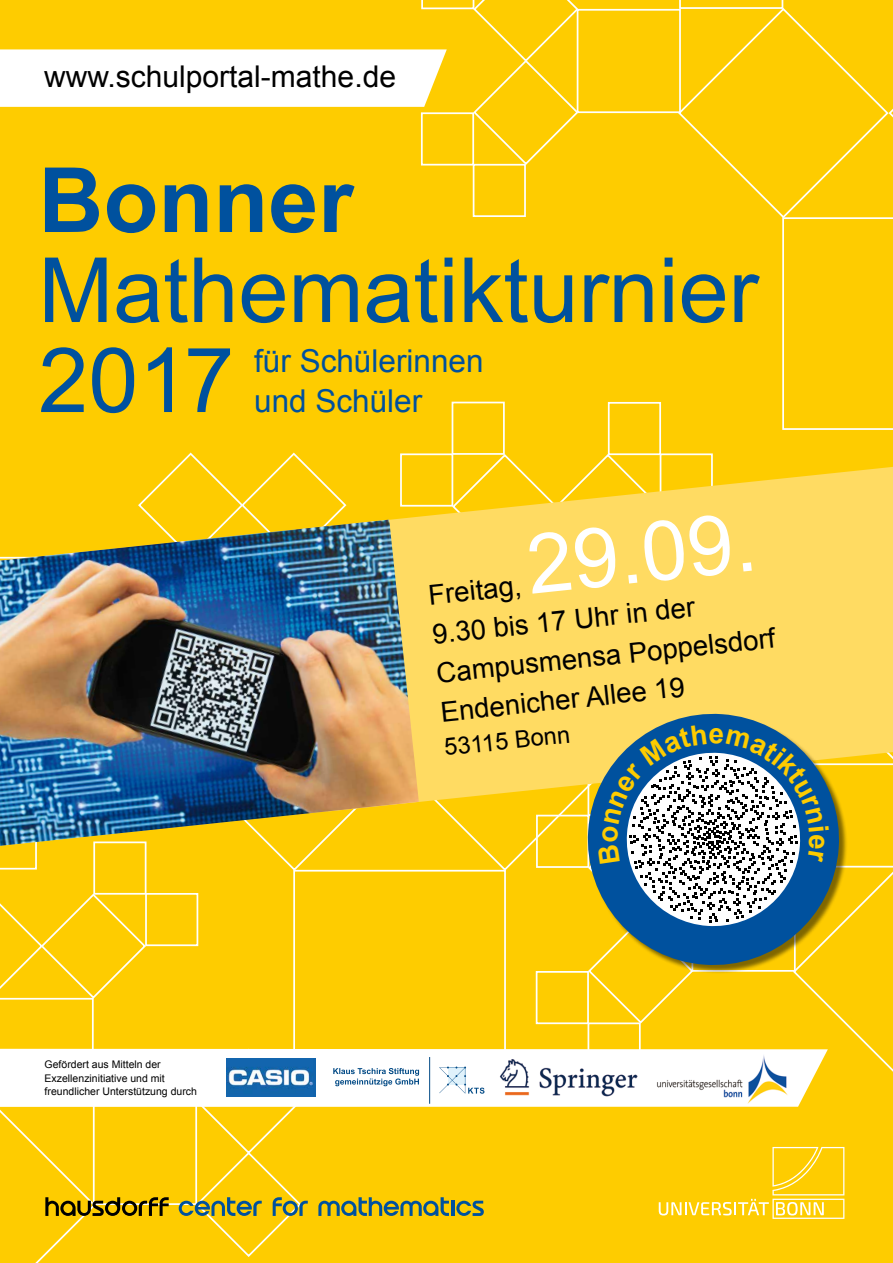
<style>
.page{position:relative;width:893px;height:1263px;background:#fecc00}
.page>*{position:absolute;margin:0;border:0;box-sizing:border-box;transform-origin:0 0}
.t1{font:90px/90px "Arial";color:#00519e}
.t2{font:700 90px "Arial";color:#00519e}
.t3{font:82.8px "Arial";color:#fff}
.t4{font:31.5px/39.8px "Arial";color:#00519e}
.t5{font:30px "Arial";color:#000}
.t6{font:27.6px/39.3px "Arial";color:#000}
.t7{font:23.7px "Arial";color:#000}
.t8{font:10.5px/13.5px "Arial";color:#000}
</style>
<div class="page">
<svg style="left:0;top:0;width:580px;height:166px"></svg>
<svg style="left:0;top:892px;width:169px;height:371px;background:#faca07"></svg>
<svg style="left:179px;top:1047px;width:129px;height:211px;background:#f2c914"></svg>
<svg style="left:318px;top:1197px;width:131px;height:19px;background:#999b3e"></svg>
<hr style="left:451px;top:1201px;width:3px;height:15px;background:#00519e">
<svg style="left:456px;top:1201px;width:28px;height:15px"></svg>
<svg style="left:299px;top:467px;width:594px;height:344px;background:#fed850"></svg>
<img style="left:0;top:520px;width:419px;height:326px">
<svg style="left:0;top:1049px;width:828px;height:58px"></svg>
<svg style="left:659px;top:1147px;width:185px;height:72px;background:#fed11b"></svg>
<img style="left:227px;top:1059px;width:89px;height:37px">
<img style="left:500px;top:1058px;width:138px;height:39px">
<svg style="left:333px;top:1068px;width:86px;height:18px"></svg>
<svg style="left:439px;top:1066px;width:45px;height:28px"></svg>
<hr style="left:429px;top:1057px;width:1px;height:47px;background:#004985">
<img style="left:652px;top:1078px;width:139px;height:27px">
<svg style="left:587px;top:608px;width:306px;height:470px"></svg>
<h3 class="t5" style="left:44px;top:57px;width:353px">www.schulportal-mathe.de</h3>
<h1 class="t2" style="left:38px;top:141px;width:316px">Bonner</h1>
<h1 class="t1" style="left:38px;top:246px;width:722px">Mathematikturnier<br>2017</h1>
<h3 class="t4" style="left:254px;top:341px;width:231px">für Schülerinnen und Schüler</h3>
<p class="t8" style="left:45px;top:1058px;width:154px">Gefördert aus Mitteln der<br>Exzellenzinitiative und mit freundlicher Unterstützung durch</p>
<h2 class="t3" style="left:521px;top:511px;width:232px;rotate:-6deg">29.09.</h2>
<h3 class="t6" style="left:430px;top:615px;width:342px;rotate:-6deg">9.30 bis 17 Uhr in der<br>Campusmensa Poppelsdorf<br>Endenicher Allee 19</h3>
<h3 class="t7" style="left:443px;top:732px;width:128px;rotate:-6deg">53115 Bonn</h3>
<h3 class="t6" style="left:426px;top:576px;width:95px;rotate:-6deg">Freitag,</h3>
</div>
